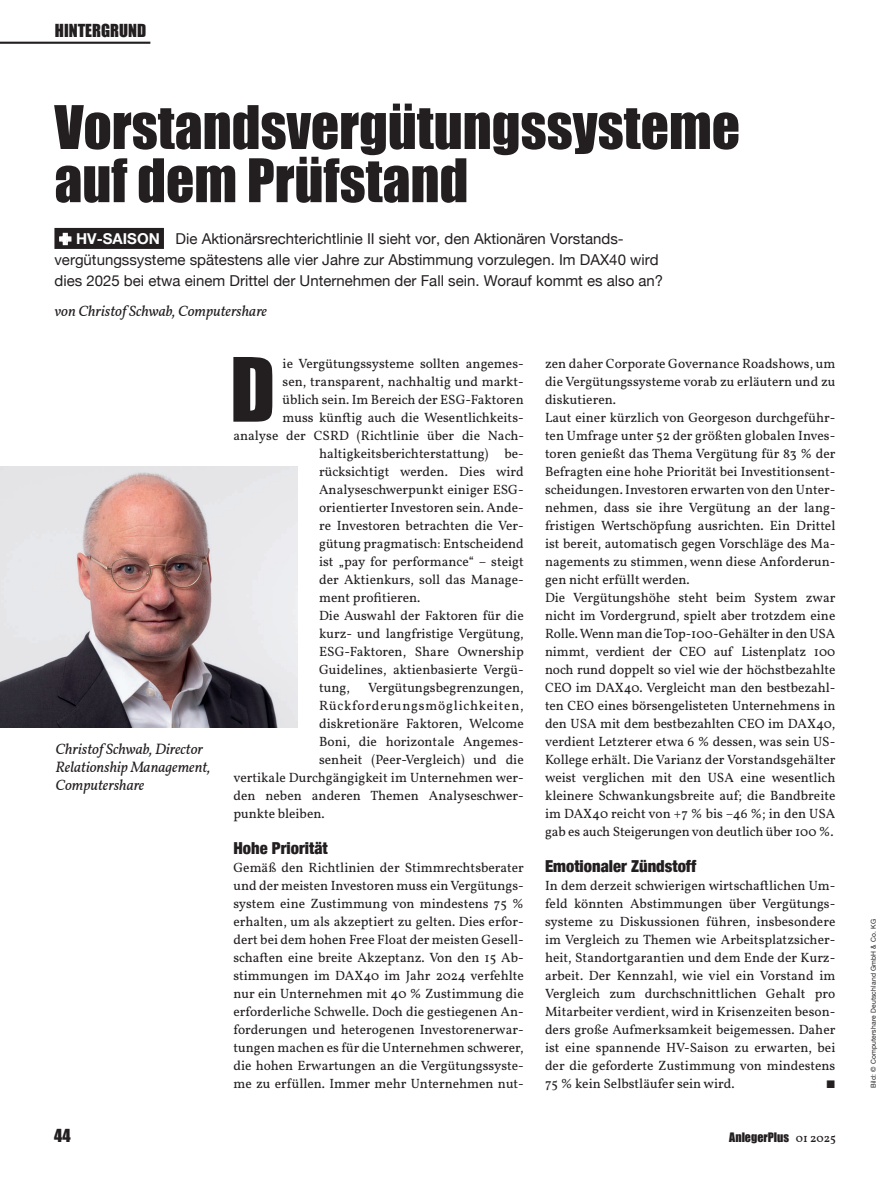
<style>
.page{position:relative;width:893px;height:1191px;background:#fff}
.page>*{position:absolute;margin:0;border:0;box-sizing:border-box;transform-origin:0 0}
.t1{font:81.75px "Impact";color:#231f20}
.t2{font:55.5px/53.1px "Impact";color:#231f20}
.t3{font:900 condensed 16.5px "Helvetica Neue";color:#231f20}
.t4{font:16.5px "Impact";color:#231f20}
.t5{font:15px/21px "Helvetica Neue";color:#231f20}
.t6{font:italic 15px/18px "Vollkorn";color:#231f20}
.t7{font:13.5px/18px "Vollkorn";color:#231f20;text-align:justify}
.t8{font:13.5px "Vollkorn";letter-spacing:.06em;color:#231f20}
.t9{font:12px "Impact";color:#231f20}
.t10{font:6.75px "Helvetica Neue";letter-spacing:.025em;color:#231f20}
.s1{font-weight:700;color:#fff}
.s2{font-family:"Vollkorn";font-weight:500}
</style>
<div class="page">
<hr style="left:0;top:42px;width:150px;height:2px;background:#231f20">
<div style="left:54px;top:228px;width:110px;height:21px;background:#231f20"></div>
<img style="left:0;top:466px;width:298px;height:262px">
<p class="t4" style="left:55px;top:17px;width:93px">HINTERGRUND</p>
<h2 class="t2" style="left:54px;top:99px;width:687px">Vorstandsvergütungssysteme auf dem Prüfstand</h2>
<p class="t5" style="left:54px;top:229px;width:610px;text-indent:22px"><span class="s1">HV-SAISON</span> Die Aktionärsrechterichtlinie II sieht vor, den Aktionären Vorstands&shy;vergütungssysteme spätestens alle vier Jahre zur Abstimmung vorzulegen. Im DAX40 wird dies 2025 bei etwa einem Drittel der Unternehmen der Fall sein. Worauf kommt es also an?</p>
<p class="t6" style="left:54px;top:301px;width:214px">von Christof Schwab, Computershare</p>
<p class="t6" style="left:56px;top:739px;width:156px">Christof Schwab, Director<br>Relationship Management,<br>Computershare</p>
<h1 class="t1" style="left:230px;top:326px;width:47px">D</h1>
<p class="t7" style="left:283px;top:353px;width:243px">ie Vergütungssysteme sollten angemes-</p>
<p class="t7" style="left:283px;top:371px;width:243px">sen, transparent, nachhaltig und markt-</p>
<p class="t7" style="left:283px;top:389px;width:243px">üblich sein. Im Bereich der ESG-Faktoren</p>
<p class="t7" style="left:283px;top:407px;width:243px">muss künftig auch die Wesentlichkeits-</p>
<p class="t7" style="left:233px;top:425px;width:292px">analyse der CSRD (Richtlinie über die Nach-</p>
<p class="t7" style="left:319px;top:443px;width:206px">haltigkeitsberichterstattung) be-</p>
<p class="t7" style="left:319px;top:461px;width:206px">rücksichtigt werden. Dies wird</p>
<p class="t7" style="left:319px;top:479px;width:206px">Analyseschwerpunkt einiger ESG-</p>
<p class="t7" style="left:319px;top:497px;width:206px">orientierter Investoren sein. Ande-</p>
<p class="t7" style="left:319px;top:515px;width:206px">re Investoren betrachten die Ver-</p>
<p class="t7" style="left:319px;top:533px;width:206px">gütung pragmatisch: Entscheidend</p>
<p class="t7" style="left:319px;top:551px;width:206px">ist „pay for performance“ – steigt</p>
<p class="t7" style="left:319px;top:569px;width:206px">der Aktienkurs, soll das Manage-</p>
<p class="t7" style="left:319px;top:587px;width:103px">ment profitieren.</p>
<p class="t7" style="left:319px;top:605px;width:206px">Die Auswahl der Faktoren für die</p>
<p class="t7" style="left:319px;top:623px;width:206px">kurz- und langfristige Vergütung,</p>
<p class="t7" style="left:319px;top:641px;width:206px">ESG-Faktoren, Share Ownership</p>
<p class="t7" style="left:319px;top:659px;width:206px">Guidelines, aktienbasierte Vergü-</p>
<p class="t7" style="left:319px;top:677px;width:32px">tung,</p>
<p class="t7" style="left:368px;top:677px;width:157px">Vergütungsbegrenzungen,</p>
<p class="t8" style="left:319px;top:695px;width:206px">Rückforderungsmöglichkeiten,</p>
<p class="t7" style="left:319px;top:713px;width:206px">diskretionäre Faktoren, Welcome</p>
<p class="t7" style="left:319px;top:731px;width:206px">Boni, die horizontale Angemes-</p>
<p class="t7" style="left:319px;top:749px;width:206px">senheit (Peer-Vergleich) und die</p>
<p class="t7" style="left:233px;top:767px;width:292px">vertikale Durchgängigkeit im Unternehmen wer-</p>
<p class="t7" style="left:233px;top:785px;width:292px">den neben anderen Themen Analyseschwer-</p>
<p class="t7" style="left:233px;top:803px;width:93px">punkte bleiben.</p>
<p class="t3" style="left:233px;top:834px;width:96px">Hohe Priorität</p>
<p class="t7" style="left:233px;top:857px;width:292px">Gemäß den Richtlinien der Stimmrechtsberater und der meisten Investoren muss ein Vergütungs&shy;system eine Zustimmung von mindestens 75 % erhalten, um als akzeptiert zu gelten. Dies erfor&shy;dert bei dem hohen Free Float der meisten Gesell&shy;schaften eine breite Akzeptanz. Von den 15 Ab&shy;stimmungen im DAX40 im Jahr 2024 verfehlte nur ein Unternehmen mit 40 % Zustimmung die erforderliche Schwelle. Doch die gestiegenen An&shy;forderungen und heterogenen Investorenerwar&shy;tungen machen es für die Unternehmen schwerer, die hohen Erwartungen an die Vergütungssyste&shy;me zu erfüllen. Immer mehr Unternehmen nut-</p>
<p class="t7" style="left:545px;top:353px;width:292px;text-align:left">zen daher Corporate Governance Roadshows, um die Vergütungssysteme vorab zu erläutern und zu diskutieren.<br>Laut einer kürzlich von Georgeson durchgeführ&shy;ten Umfrage unter 52 der größten globalen Inves&shy;toren genießt das Thema Vergütung für 83 % der Befragten eine hohe Priorität bei Investitionsent&shy;scheidungen. Investoren erwarten von den Unter&shy;nehmen, dass sie ihre Vergütung an der lang&shy;fristigen Wertschöpfung ausrichten. Ein Drittel ist bereit, automatisch gegen Vorschläge des Ma&shy;nagements zu stimmen, wenn diese Anforderun&shy;gen nicht erfüllt werden.<br>Die Vergütungshöhe steht beim System zwar nicht im Vordergrund, spielt aber trotzdem eine Rolle. Wenn man die Top-100-Gehälter in den USA nimmt, verdient der CEO auf Listenplatz 100 noch rund doppelt so viel wie der höchstbezahlte CEO im DAX40. Vergleicht man den bestbezahl&shy;ten CEO eines börsengelisteten Unternehmens in den USA mit dem bestbezahlten CEO im DAX40, verdient Letzterer etwa 6 % dessen, was sein US-Kollege erhält. Die Varianz der Vorstandsgehälter weist verglichen mit den USA eine wesentlich kleinere Schwankungsbreite auf; die Bandbreite im DAX40 reicht von +7 % bis –46 %; in den USA gab es auch Steigerungen von deutlich über 100 %.</p>
<p class="t3" style="left:545px;top:852px;width:153px">Emotionaler Zündstoff</p>
<p class="t7" style="left:545px;top:875px;width:292px">In dem derzeit schwierigen wirtschaftlichen Um&shy;feld könnten Abstimmungen über Vergütungs&shy;systeme zu Diskussionen führen, insbesondere im Vergleich zu Themen wie Arbeitsplatzsicher&shy;heit, Standortgarantien und dem Ende der Kurz&shy;arbeit. Der Kennzahl, wie viel ein Vorstand im Vergleich zum durchschnittlichen Gehalt pro Mitarbeiter verdient, wird in Krisenzeiten beson&shy;ders große Aufmerksamkeit beigemessen. Daher ist eine spannende HV-Saison zu erwarten, bei der die geforderte Zustimmung von mindestens 75 % kein Selbstläufer sein wird.</p>
<p class="t4" style="left:54px;top:1122px;width:18px">44</p>
<p class="t9" style="left:729px;top:1128px;width:108px">AnlegerPlus <span class="s2">01 2025</span></p>
<p class="t10" style="left:869px;top:1088px;width:170px;rotate:-90deg">Bild: © Computershare Deutschland GmbH &amp; Co. KG</p>
</div>
